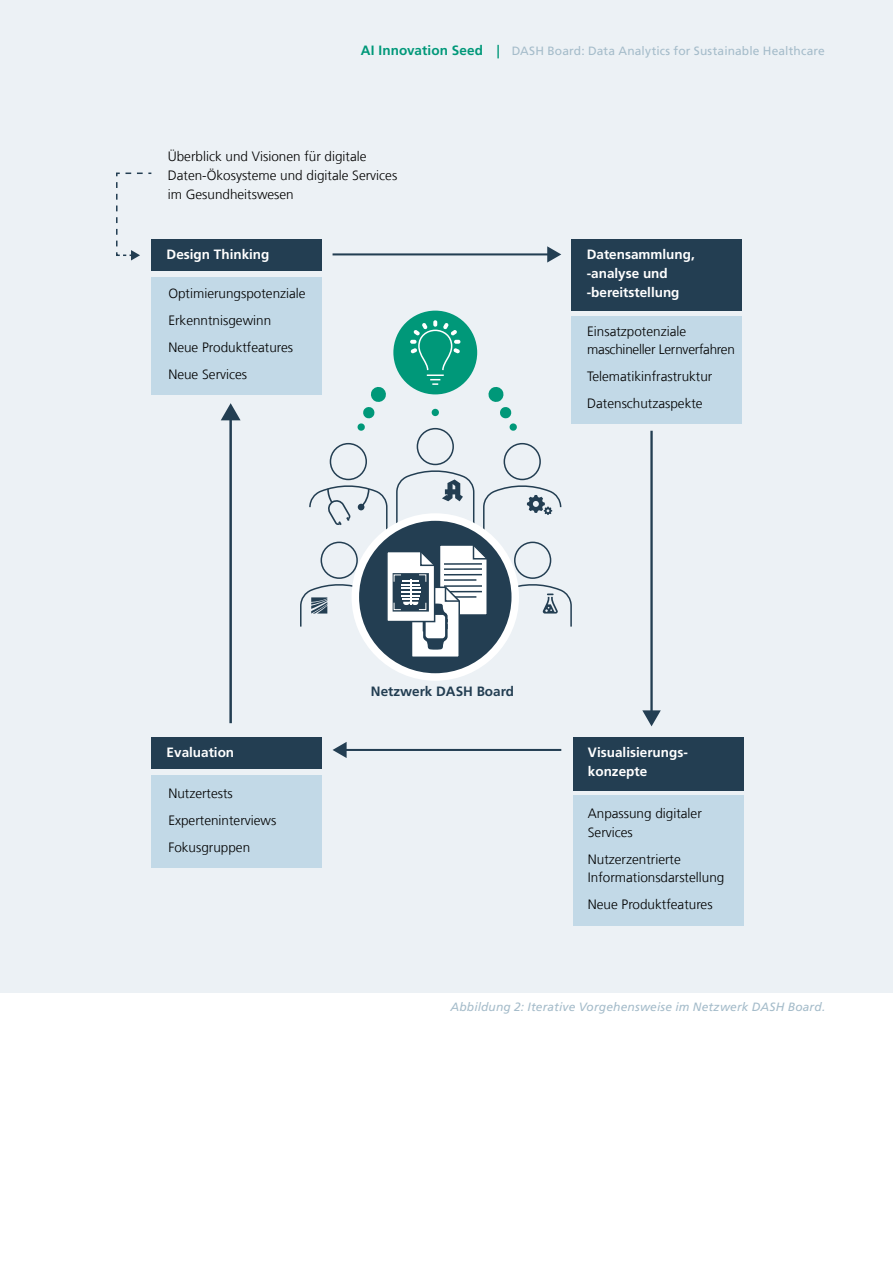
<style>
.page{position:relative;width:893px;height:1263px;background:#fff}
.page>*{position:absolute;margin:0;border:0;box-sizing:border-box;transform-origin:0 0}
.t1{font:300 13.5px/27px "Frutiger LT Com";color:#000}
.t2{font:700 13.5px/18.8px "Frutiger LT Com";color:#fff}
.t3{font:300 13.5px/18.8px "Frutiger LT Com";letter-spacing:-.02em;color:#000}
.t4{font:700 13.5px "Frutiger LT Com";color:#233e52}
.t5{font:12px "Frutiger LT Com";letter-spacing:.01em;color:#a5bcca}
.t6{font:italic 12px "Frutiger LT Com";letter-spacing:.015em;color:#a5bcca}
.s1{font-weight:700;font-size:13.5px;color:#009879}
</style>
<div class="page">
<div style="left:0;top:0;width:893px;height:993px;background:#ecf1f5"></div>
<div style="left:330px;top:443px;width:37px;height:37px;border:2px solid #233e52;border-radius:50%"></div>
<div style="left:417px;top:428px;width:37px;height:37px;border:2px solid #233e52;border-radius:50%"></div>
<div style="left:504px;top:443px;width:37px;height:37px;border:2px solid #233e52;border-radius:50%"></div>
<div style="left:393px;top:311px;width:84px;height:83px;background:#009879;border-radius:50%"></div>
<div style="left:432px;top:409px;width:7px;height:7px;background:#009879;border-radius:50%"></div>
<svg style="left:410px;top:320px;width:50px;height:65px"></svg>
<svg style="left:357px;top:387px;width:29px;height:44px"></svg>
<svg style="left:488px;top:387px;width:29px;height:44px"></svg>
<div style="left:151px;top:239px;width:171px;height:32px;background:#233e52"></div>
<div style="left:151px;top:277px;width:171px;height:117px;background:#c2d9e7"></div>
<div style="left:571px;top:316px;width:171px;height:107px;background:#c2d9e7"></div>
<div style="left:573px;top:795px;width:171px;height:130px;background:#c2d9e7"></div>
<div style="left:151px;top:775px;width:171px;height:93px;background:#c2d9e7"></div>
<div style="left:151px;top:737px;width:171px;height:32px;background:#233e52"></div>
<div style="left:573px;top:737px;width:171px;height:53px;background:#233e52"></div>
<div style="left:571px;top:239px;width:171px;height:72px;background:#233e52"></div>
<hr style="left:333px;top:253px;width:217px;height:2px;background:#233e52">
<svg style="left:547px;top:246px;width:14px;height:17px"></svg>
<hr style="left:650px;top:431px;width:3px;height:282px;background:#233e52">
<svg style="left:642px;top:710px;width:19px;height:16px"></svg>
<hr style="left:229px;top:417px;width:3px;height:306px;background:#233e52">
<svg style="left:221px;top:403px;width:20px;height:17px"></svg>
<hr style="left:344px;top:749px;width:217px;height:2px;background:#233e52">
<svg style="left:333px;top:742px;width:14px;height:16px"></svg>
<svg style="left:116px;top:172px;width:35px;height:88px"></svg>
<svg style="left:300px;top:469px;width:272px;height:212px"></svg>
<p class="t5" style="left:361px;top:44px;width:466px"><span class="s1">AI Innovation Seed |</span> DASH Board: Data Analytics for Sustainable Healthcare</p>
<p class="t1" style="left:168px;top:147px;width:231px;line-height:18.8px">Überblick und Visionen für digitale<br>Daten-Ökosysteme und digitale Services im Gesundheitswesen</p>
<p class="t2" style="left:167px;top:245px;width:104px">Design Thinking</p>
<p class="t1" style="left:168px;top:280px;width:139px">Optimierungspotenziale<br>Erkenntnisgewinn<br>Neue Produktfeatures<br>Neue Services</p>
<p class="t2" style="left:587px;top:245px;width:110px">Datensammlung, -analyse und -bereitstellung</p>
<p class="t3" style="left:587px;top:322px;width:149px">Einsatzpotenziale maschineller Lernverfahren</p>
<p class="t1" style="left:587px;top:363px;width:127px">Telematikinfrastruktur<br>Datenschutzaspekte</p>
<p class="t4" style="left:371px;top:683px;width:145px">Netzwerk DASH Board</p>
<p class="t2" style="left:167px;top:743px;width:69px">Evaluation</p>
<p class="t2" style="left:588px;top:743px;width:101px">Visualisierungs&shy;konzepte</p>
<p class="t1" style="left:168px;top:779px;width:109px">Nutzertests<br>Experteninterviews<br>Fokusgruppen</p>
<p class="t1" style="left:588px;top:804px;width:116px;line-height:18.8px">Anpassung digitaler<br>Services</p>
<p class="t1" style="left:588px;top:850px;width:138px;line-height:18.8px">Nutzerzentrierte<br>Informationsdarstellung</p>
<p class="t1" style="left:588px;top:891px;width:126px">Neue Produktfeatures</p>
<p class="t6" style="left:450px;top:1000px;width:376px">Abbildung 2: Iterative Vorgehensweise im Netzwerk DASH Board.</p>
</div>
